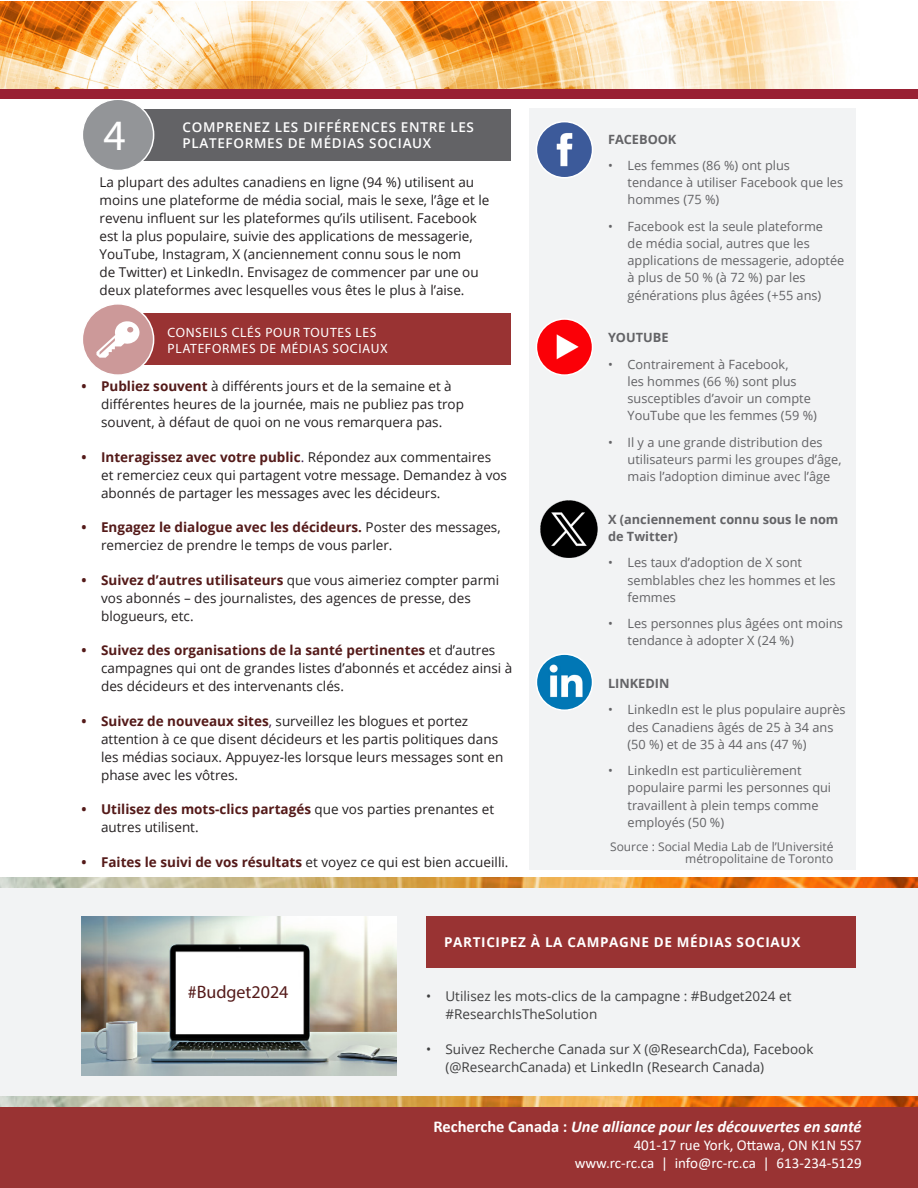
<style>
.page{position:relative;width:918px;height:1188px;background:#fff}
.page>*{position:absolute;margin:0;border:0;box-sizing:border-box;transform-origin:0 0}
.t1{font:43.5px "Myriad Pro";color:#fff}
.t2{font:18px "Myriad Pro";color:#541a19}
.t3{font:italic 700 16.5px "Calibri";color:#fff}
.t4{font:15px "Calibri";color:#fff}
.t5{font:13.5px/18px "Open Sans";color:#231f20}
.t6{font:13.5px/18px "Open Sans";color:#3e3e3f}
.t7{font:600 13.5px/16.2px "Open Sans";letter-spacing:.05em;color:#fff}
.t8{font:13.5px/16.2px "Myriad Pro";letter-spacing:.05em;color:#fff}
.t9{font:700 13.5px "Open Sans";letter-spacing:.05em;color:#fff}
.t10{font:12.75px/17.2px "Open Sans";color:#636366}
.t11{font:700 12.75px/17.2px "Open Sans";color:#636366}
.t12{font:12px/12px "Open Sans";color:#636366;text-align:right}
.s1{font-weight:700;color:#541a19}
.s2{color:#381847}
.s3{font-style:normal}
</style>
<div class="page">
<div style="left:0;top:883px;width:918px;height:233px;background:#f2f3f4"></div>
<div style="left:118px;top:109px;width:393px;height:51px;background:#636366"></div>
<div style="left:529px;top:109px;width:326px;height:761px;background:#f2f3f4"></div>
<img style="left:536px;top:122px;width:57px;height:56px;border-radius:28px">
<div style="left:536px;top:121px;width:57px;height:57px;border:2px solid #fff;border-radius:50%"></div>
<img style="left:536px;top:319px;width:57px;height:56px;border-radius:28px">
<div style="left:536px;top:318px;width:57px;height:58px;border:2px solid #fff;border-radius:50%"></div>
<img style="left:536px;top:654px;width:57px;height:56px;border-radius:28px">
<div style="left:536px;top:653px;width:57px;height:58px;border:2px solid #fff;border-radius:50%"></div>
<div style="left:118px;top:314px;width:393px;height:51px;background:#933"></div>
<div style="left:426px;top:916px;width:429px;height:52px;background:#933"></div>
<img style="left:82px;top:916px;width:315px;height:159px">
<div style="left:82px;top:99px;width:72px;height:72px;background:#939598;border-radius:50%"></div>
<div style="left:82px;top:99px;width:72px;height:72px;border:2px solid #fff;border-radius:50%"></div>
<div style="left:82px;top:304px;width:72px;height:71px;background:#c99;border-radius:50%"></div>
<div style="left:82px;top:303px;width:72px;height:73px;border:2px solid #fff;border-radius:50%"></div>
<svg style="left:96px;top:321px;width:44px;height:37px"></svg>
<img style="left:0;top:2px;width:844px;height:87px">
<div style="left:0;top:89px;width:918px;height:10px;background:#992033"></div>
<div style="left:0;top:1106px;width:918px;height:82px;background:#933"></div>
<img style="left:0;top:1097px;width:918px;height:9px">
<img style="left:0;top:878px;width:918px;height:10px">
<img style="left:540px;top:500px;width:58px;height:58px">
<p class="t7" style="left:182px;top:118px;width:293px">COMPRENEZ LES DIFFÉRENCES ENTRE LES<br>PLATEFORMES DE MÉDIAS SOCIAUX</p>
<p class="t5" style="left:100px;top:172px;width:391px">La plupart des adultes canadiens en ligne (94 %) utilisent au moins une plateforme de média social, mais le sexe, l’âge et le revenu influent sur les plateformes qu’ils utilisent. Facebook est la plus populaire, suivie des applications de messagerie, YouTube, Instagram, X (anciennement connu sous le nom<br>de Twitter) et LinkedIn. Envisagez de commencer par une ou deux plateformes avec lesquelles vous êtes le plus à l’aise.</p>
<p class="t1" style="left:104px;top:109px;width:24px">4</p>
<p class="t8" style="left:167px;top:324px;width:222px">CONSEILS CLÉS POUR TOUTES LES<br>PLATEFORMES DE MÉDIAS SOCIAUX</p>
<p class="t5" style="left:101px;top:377px;width:364px;text-indent:-20px"><span class="s1">• Publiez souvent</span> à différents jours et de la semaine et à différentes heures de la journée, mais ne publiez pas trop souvent, à défaut de quoi on ne vous remarquera pas.</p>
<p class="t5" style="left:101px;top:448px;width:407px;text-indent:-20px"><span class="s1">• Interagissez avec votre public</span><span class="s2">.</span> Répondez aux commentaires<br>et remerciez ceux qui partagent votre message. Demandez à vos abonnés de partager les messages avec les décideurs.</p>
<p class="t5" style="left:101px;top:518px;width:401px;text-indent:-20px"><span class="s1">• Engagez le dialogue avec les décideurs.</span> Poster des messages, remerciez de prendre le temps de vous parler.</p>
<p class="t5" style="left:101px;top:571px;width:400px;text-indent:-20px"><span class="s1">• Suivez d’autres utilisateurs</span> que vous aimeriez compter parmi vos abonnés – des journalistes, des agences de presse, des blogueurs, etc.</p>
<p class="t5" style="left:101px;top:641px;width:413px;text-indent:-20px"><span class="s1">• Suivez des organisations de la santé pertinentes</span> et d’autres campagnes qui ont de grandes listes d’abonnés et accédez ainsi à des décideurs et des intervenants clés.</p>
<p class="t5" style="left:101px;top:712px;width:404px;text-indent:-20px"><span class="s1">• Suivez de nouveaux sites</span><span class="s2">,</span> surveillez les blogues et portez attention à ce que disent décideurs et les partis politiques dans les médias sociaux. Appuyez-les lorsque leurs messages sont en phase avec les vôtres.</p>
<p class="t5" style="left:101px;top:800px;width:395px;text-indent:-20px"><span class="s1">• Utilisez des mots-clics partagés</span> que vos parties prenantes et autres utilisent.</p>
<p class="t5" style="left:82px;top:853px;width:428px"><span class="s1">• Faites le suivi de vos résultats</span> et voyez ce qui est bien accueilli.</p>
<p class="t11" style="left:608px;top:130px;width:70px">FACEBOOK</p>
<p class="t10" style="left:628px;top:156px;width:217px;text-indent:-20px">• Les femmes (86 %) ont plus tendance à utiliser Facebook que les hommes (75 %)</p>
<p class="t10" style="left:628px;top:217px;width:218px;text-indent:-20px">• Facebook est la seule plateforme<br>de média social, autres que les applications de messagerie, adoptée à plus de 50 % (à 72 %) par les générations plus âgées (+55 ans)</p>
<p class="t11" style="left:608px;top:329px;width:62px">YOUTUBE</p>
<p class="t10" style="left:628px;top:355px;width:191px;text-indent:-20px">• Contrairement à Facebook,<br>les hommes (66 %) sont plus susceptibles d’avoir un compte<br>YouTube que les femmes (59 %)</p>
<p class="t10" style="left:628px;top:433px;width:215px;text-indent:-20px">• Il y a une grande distribution des utilisateurs parmi les groupes d’âge, mais l’adoption diminue avec l’âge</p>
<p class="t11" style="left:608px;top:510px;width:232px">X (anciennement connu sous le nom de Twitter)</p>
<p class="t10" style="left:628px;top:554px;width:210px;text-indent:-20px">• Les taux d’adoption de X sont semblables chez les hommes et les femmes</p>
<p class="t10" style="left:628px;top:615px;width:217px;text-indent:-20px">• Les personnes plus âgées ont moins tendance à adopter X (24 %)</p>
<p class="t11" style="left:608px;top:675px;width:63px">LINKEDIN</p>
<p class="t10" style="left:628px;top:701px;width:220px;text-indent:-20px">• LinkedIn est le plus populaire auprès des Canadiens âgés de 25 à 34 ans (50 %) et de 35 à 44 ans (47 %)</p>
<p class="t10" style="left:628px;top:762px;width:205px;text-indent:-20px">• LinkedIn est particulièrement populaire parmi les personnes qui travaillent à plein temps comme employés (50 %)</p>
<p class="t12" style="left:610px;top:840px;width:225px">Source : Social Media Lab de l’Université métropolitaine de Toronto</p>
<p class="t2" style="left:188px;top:981px;width:102px">#Budget2024</p>
<p class="t9" style="left:444px;top:933px;width:358px">PARTICIPEZ À LA CAMPAGNE DE MÉDIAS SOCIAUX</p>
<p class="t6" style="left:446px;top:987px;width:347px;text-indent:-20px">• Utilisez les mots-clics de la campagne : #Budget2024 et #ResearchIsTheSolution</p>
<p class="t6" style="left:446px;top:1039px;width:369px;text-indent:-20px">• Suivez Recherche Canada sur X (@ResearchCda), Facebook (@ResearchCanada) et LinkedIn (Research Canada)</p>
<p class="t3" style="left:433px;top:1115px;width:430px"><span class="s3">Recherche Canada :</span> Une alliance pour les découvertes en santé</p>
<p class="t4" style="left:634px;top:1135px;width:230px">401-17 rue York, Ottawa, ON K1N 5S7</p>
<p class="t4" style="left:575px;top:1153px;width:289px">www.rc-rc.ca | info@rc-rc.ca | 613-234-5129</p>
</div>
